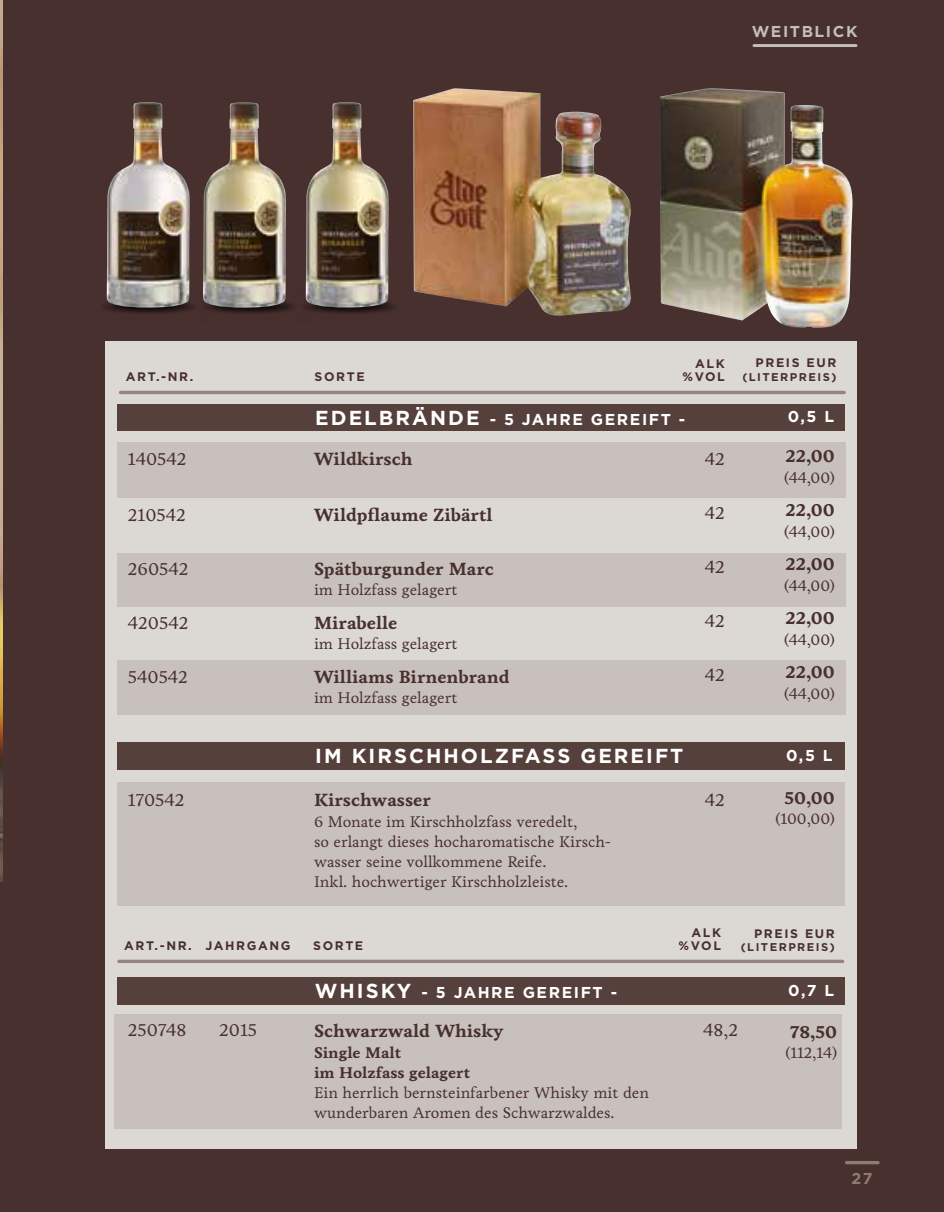
<style>
.page{position:relative;width:944px;height:1212px;background:#48302e}
.page>*{position:absolute;margin:0;border:0;box-sizing:border-box;transform-origin:0 0}
.t1{font:700 20.25px "Gotham";letter-spacing:.1em;color:#fff}
.t2{font:700 18px "Livory";color:#48302e}
.t3{font:18px "Livory";color:#48302e}
.t4{font:15.75px/20.2px "Livory";color:#48302e}
.t5{font:700 15.75px "Gotham";letter-spacing:.1em;color:#fff}
.t6{font:700 15.75px/20.2px "Livory";color:#48302e}
.t7{font:700 15.75px "Gotham";letter-spacing:.1em;color:#c4beb8}
.t8{font:700 15.75px "Gotham";color:#8a7e70}
.t9{font:700 12.38px/13.5px "Gotham";letter-spacing:.13em;color:#48302e;text-align:right}
.t10{font:700 11.25px "Gotham";letter-spacing:.13em;color:#48302e}
.s1{font-size:20.25px}
</style>
<div class="page">
<div style="left:105px;top:341px;width:751px;height:807px;background:#dcd8d4"></div>
<hr style="left:120px;top:391px;width:724px;height:3px;background:#968380">
<div style="left:117px;top:404px;width:727px;height:27px;background:#56403c"></div>
<div style="left:117px;top:443px;width:729px;height:55px;background:#c8c0bc"></div>
<div style="left:117px;top:553px;width:729px;height:54px;background:#c8c0bc"></div>
<div style="left:117px;top:782px;width:727px;height:124px;background:#c8c0bc"></div>
<div style="left:117px;top:742px;width:727px;height:27px;background:#56403c"></div>
<div style="left:117px;top:661px;width:729px;height:54px;background:#c8c0bc"></div>
<div style="left:115px;top:1014px;width:727px;height:114px;background:#c8c0bc"></div>
<div style="left:117px;top:977px;width:727px;height:27px;background:#56403c"></div>
<hr style="left:119px;top:960px;width:724px;height:3px;background:#968380">
<hr style="left:754px;top:44px;width:102px;height:3px;background:#c4beb8">
<img style="left:0;top:0;width:2px;height:882px">
<img style="left:104px;top:289px;width:89px;height:24px">
<img style="left:301px;top:289px;width:93px;height:24px">
<img style="left:107px;top:102px;width:83px;height:205px">
<img style="left:203px;top:103px;width:83px;height:205px">
<img style="left:306px;top:102px;width:83px;height:205px">
<img style="left:413px;top:88px;width:218px;height:228px">
<img style="left:660px;top:88px;width:193px;height:240px">
<hr style="left:847px;top:1161px;width:31px;height:3px;background:#8a7e70">
<p class="t7" style="left:752px;top:22px;width:107px">WEITBLICK</p>
<p class="t9" style="left:682px;top:356px;width:44px">ALK %VOL</p>
<p class="t9" style="left:756px;top:356px;width:82px">PREIS EUR</p>
<p class="t9" style="left:126px;top:370px;width:69px">ART.-NR.</p>
<p class="t9" style="left:315px;top:370px;width:52px">SORTE</p>
<p class="t10" style="left:742px;top:370px;width:95px">(LITERPREIS)</p>
<p class="t5" style="left:788px;top:407px;width:48px">0,5 L</p>
<p class="t5" style="left:315px;top:410px;width:372px"><span class="s1">EDELBRÄNDE</span> - 5 JAHRE GEREIFT -</p>
<p class="t3" style="left:128px;top:448px;width:60px">140542</p>
<p class="t3" style="left:128px;top:504px;width:59px">210542</p>
<p class="t3" style="left:128px;top:558px;width:62px">260542</p>
<p class="t3" style="left:128px;top:612px;width:62px">420542</p>
<p class="t3" style="left:128px;top:666px;width:61px">540542</p>
<p class="t2" style="left:314px;top:448px;width:100px">Wildkirsch</p>
<p class="t2" style="left:314px;top:504px;width:180px">Wildpflaume Zibärtl</p>
<p class="t2" style="left:314px;top:558px;width:181px">Spätburgunder Marc</p>
<p class="t4" style="left:314px;top:580px;width:145px">im Holzfass gelagert</p>
<p class="t2" style="left:314px;top:612px;width:85px">Mirabelle</p>
<p class="t4" style="left:314px;top:634px;width:145px">im Holzfass gelagert</p>
<p class="t2" style="left:314px;top:666px;width:197px">Williams Birnenbrand</p>
<p class="t4" style="left:314px;top:688px;width:145px">im Holzfass gelagert</p>
<p class="t3" style="left:705px;top:448px;width:21px">42</p>
<p class="t3" style="left:705px;top:502px;width:21px">42</p>
<p class="t3" style="left:705px;top:556px;width:21px">42</p>
<p class="t3" style="left:705px;top:610px;width:21px">42</p>
<p class="t3" style="left:705px;top:664px;width:21px">42</p>
<p class="t2" style="left:785px;top:445px;width:51px">22,00</p>
<p class="t4" style="left:784px;top:467px;width:52px">(44,00)</p>
<p class="t2" style="left:785px;top:499px;width:51px">22,00</p>
<p class="t4" style="left:784px;top:521px;width:52px">(44,00)</p>
<p class="t2" style="left:785px;top:553px;width:51px">22,00</p>
<p class="t4" style="left:784px;top:575px;width:52px">(44,00)</p>
<p class="t2" style="left:785px;top:607px;width:51px">22,00</p>
<p class="t4" style="left:784px;top:629px;width:52px">(44,00)</p>
<p class="t2" style="left:785px;top:661px;width:51px">22,00</p>
<p class="t4" style="left:784px;top:683px;width:52px">(44,00)</p>
<p class="t1" style="left:315px;top:744px;width:370px">IM KIRSCHHOLZFASS GEREIFT</p>
<p class="t5" style="left:786px;top:746px;width:48px">0,5 L</p>
<p class="t3" style="left:128px;top:789px;width:58px">170542</p>
<p class="t2" style="left:314px;top:789px;width:118px">Kirschwasser</p>
<p class="t3" style="left:705px;top:789px;width:21px">42</p>
<p class="t4" style="left:314px;top:811px;width:299px">6 Monate im Kirschholzfass veredelt,<br>so erlangt dieses hocharomatische Kirsch&shy;wasser seine vollkommene Reife.<br>Inkl. hochwertiger Kirschholzleiste.</p>
<p class="t2" style="left:784px;top:787px;width:52px">50,00</p>
<p class="t4" style="left:775px;top:808px;width:61px">(100,00)</p>
<p class="t9" style="left:679px;top:925px;width:44px">ALK %VOL</p>
<p class="t9" style="left:754px;top:926px;width:82px">PREIS EUR</p>
<p class="t9" style="left:124px;top:939px;width:69px">ART.-NR.</p>
<p class="t9" style="left:313px;top:939px;width:52px">SORTE</p>
<p class="t9" style="left:205px;top:939px;width:87px">JAHRGANG</p>
<p class="t10" style="left:741px;top:941px;width:95px">(LITERPREIS)</p>
<p class="t5" style="left:315px;top:983px;width:304px"><span class="s1">WHISKY</span> - 5 JAHRE GEREIFT -</p>
<p class="t5" style="left:788px;top:981px;width:47px">0,7 L</p>
<p class="t3" style="left:128px;top:1019px;width:60px">250748</p>
<p class="t2" style="left:314px;top:1020px;width:191px">Schwarzwald Whisky</p>
<p class="t3" style="left:703px;top:1019px;width:36px">48,2</p>
<p class="t6" style="left:314px;top:1042px;width:158px">Single Malt<br>im Holzfass gelagert</p>
<p class="t4" style="left:314px;top:1082px;width:336px">Ein herrlich bernsteinfarbener Whisky mit den wunderbaren Aromen des Schwarzwaldes.</p>
<p class="t3" style="left:219px;top:1019px;width:39px">2015</p>
<p class="t2" style="left:790px;top:1021px;width:49px">78,50</p>
<p class="t4" style="left:785px;top:1043px;width:53px">(112,14)</p>
<p class="t8" style="left:851px;top:1169px;width:23px">27</p>
</div>
